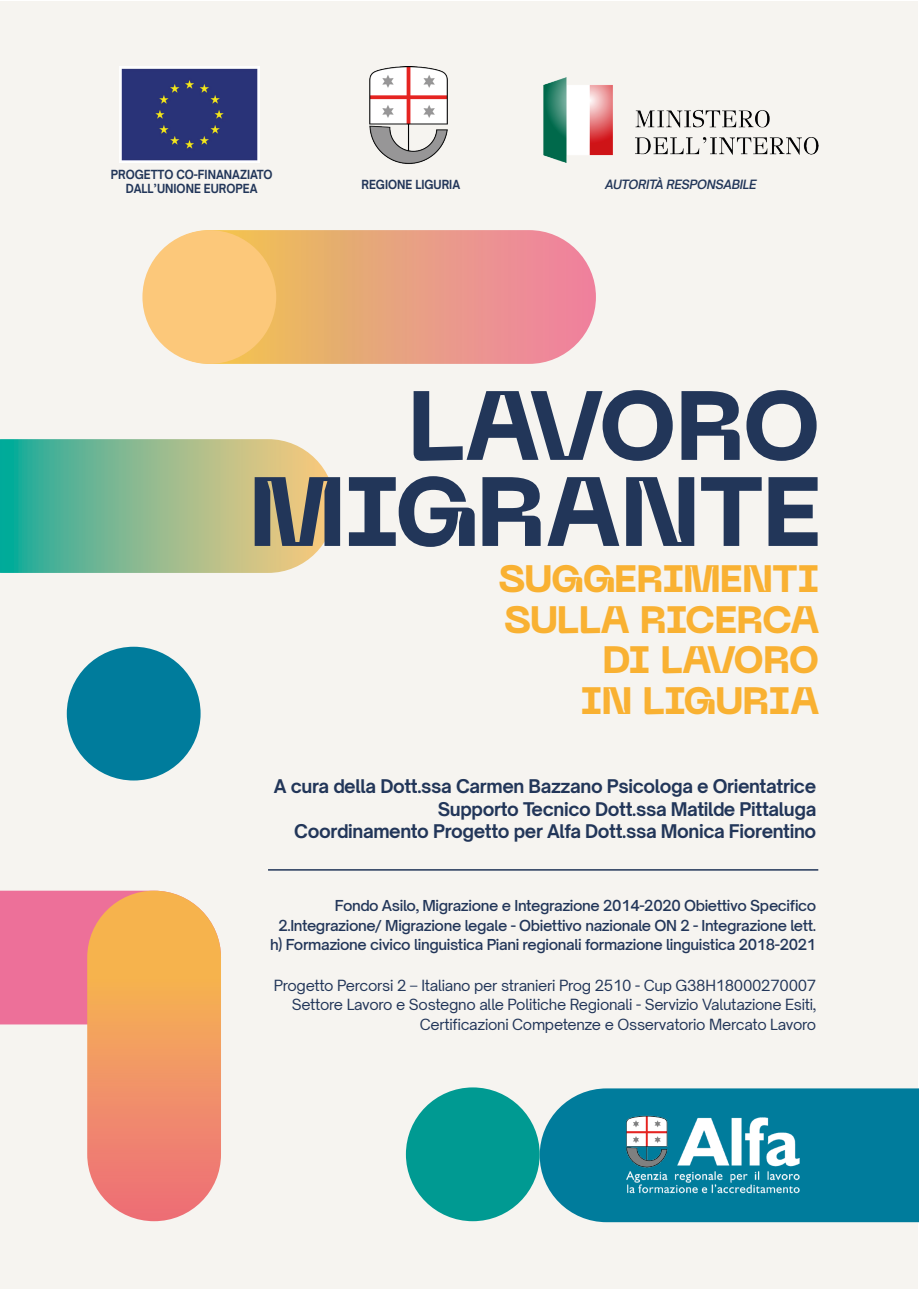
<style>
.page{position:relative;width:919px;height:1289px;background:#fff}
.page>*{position:absolute;margin:0;border:0;box-sizing:border-box;transform-origin:0 0}
.t1{font:800 97.5px/85.9px "Neue Machina";letter-spacing:-.02em;color:#223659;text-align:right}
.t2{font:800 37.95px "Neue Machina";letter-spacing:-.03em;color:#f9b132}
.t3{font:800 37.95px "Neue Machina";letter-spacing:-.06em;color:#f9b132}
.t4{font:700 18px "Open Sauce One";letter-spacing:-.02em;color:#223659}
.t5{font:500 14.7px "Open Sauce One";letter-spacing:-.025em;color:#223659}
.t6{font:14.7px/19.5px "Open Sauce One";letter-spacing:-.02em;color:#223659;text-align:right}
.t7{font:700 12px/13.5px "Open Sauce One";color:#223659;text-align:center;scale:.92 1}
.t8{font:italic 600 12px "Open Sauce One";letter-spacing:-.02em;color:#223659}
</style>
<div class="page">
<div style="left:1px;top:1px;width:917px;height:1287px;background:#f6f4f0"></div>
<svg style="left:0;top:890px;width:221px;height:134px;background:#ed7a9f"></svg>
<svg style="left:539px;top:1088px;width:379px;height:134px;background:#1083a1"></svg>
<div style="left:406px;top:1087px;width:133px;height:134px;background:#009a92;border-radius:50%"></div>
<div style="left:67px;top:646px;width:133px;height:134px;background:#007c9c;border-radius:50%"></div>
<svg style="left:0;top:439px;width:335px;height:134px;background:#95bd92"></svg>
<img style="left:616px;top:1105px;width:193px;height:97px">
<img style="left:119px;top:67px;width:141px;height:95px">
<img style="left:543px;top:78px;width:275px;height:84px">
<img style="left:369px;top:67px;width:79px;height:97px">
<div style="left:87px;top:890px;width:134px;height:331px;background:linear-gradient(to bottom,#f7c148,#ed717a);border-radius:67px"></div>
<svg style="left:144px;top:230px;width:452px;height:134px;background:#ea9f80"></svg>
<div style="left:142px;top:230px;width:134px;height:134px;background:#fcc87a;border-radius:50%"></div>
<hr style="left:268px;top:869px;width:550px;height:1px;background:#223659">
<p class="t7" style="left:111px;top:168px;width:177px">PROGETTO CO-FINANAZIATO<br>DALL’UNIONE EUROPEA</p>
<p class="t7" style="left:361px;top:177px;width:109px">REGIONE LIGURIA</p>
<p class="t8" style="left:605px;top:176px;width:153px">AUTORITÀ RESPONSABILE</p>
<p class="t1" style="left:249px;top:386px;width:574px">LAVORO<br>MIGRANTE</p>
<p class="t2" style="left:498px;top:554px;width:322px">SUGGERIMENTI</p>
<p class="t2" style="left:504px;top:595px;width:317px">SULLA RICERCA</p>
<p class="t3" style="left:602px;top:635px;width:218px">DI LAVORO</p>
<p class="t2" style="left:580px;top:676px;width:240px">IN LIGURIA</p>
<p class="t4" style="left:274px;top:775px;width:544px">A cura della Dott.ssa Carmen Bazzano Psicologa e Orientatrice</p>
<p class="t4" style="left:437px;top:797px;width:380px">Supporto Tecnico Dott.ssa Matilde Pittaluga</p>
<p class="t4" style="left:294px;top:820px;width:523px">Coordinamento Progetto per Alfa Dott.ssa Monica Fiorentino</p>
<p class="t5" style="left:335px;top:896px;width:483px">Fondo Asilo, Migrazione e Integrazione 2014-2020 Obiettivo Specifico</p>
<p class="t5" style="left:278px;top:915px;width:539px">2.Integrazione/ Migrazione legale - Obiettivo nazionale ON 2 - Integrazione lett.</p>
<p class="t5" style="left:270px;top:935px;width:547px">h) Formazione civico linguistica Piani regionali formazione linguistica 2018-2021</p>
<p class="t6" style="left:274px;top:975px;width:544px">Progetto Percorsi 2 – Italiano per stranieri Prog 2510 - Cup G38H18000270007<br>Settore Lavoro e Sostegno alle Politiche Regionali - Servizio Valutazione Esiti,</p>
<p class="t6" style="left:420px;top:1014px;width:398px">Certificazioni Competenze e Osservatorio Mercato Lavoro</p>
</div>
